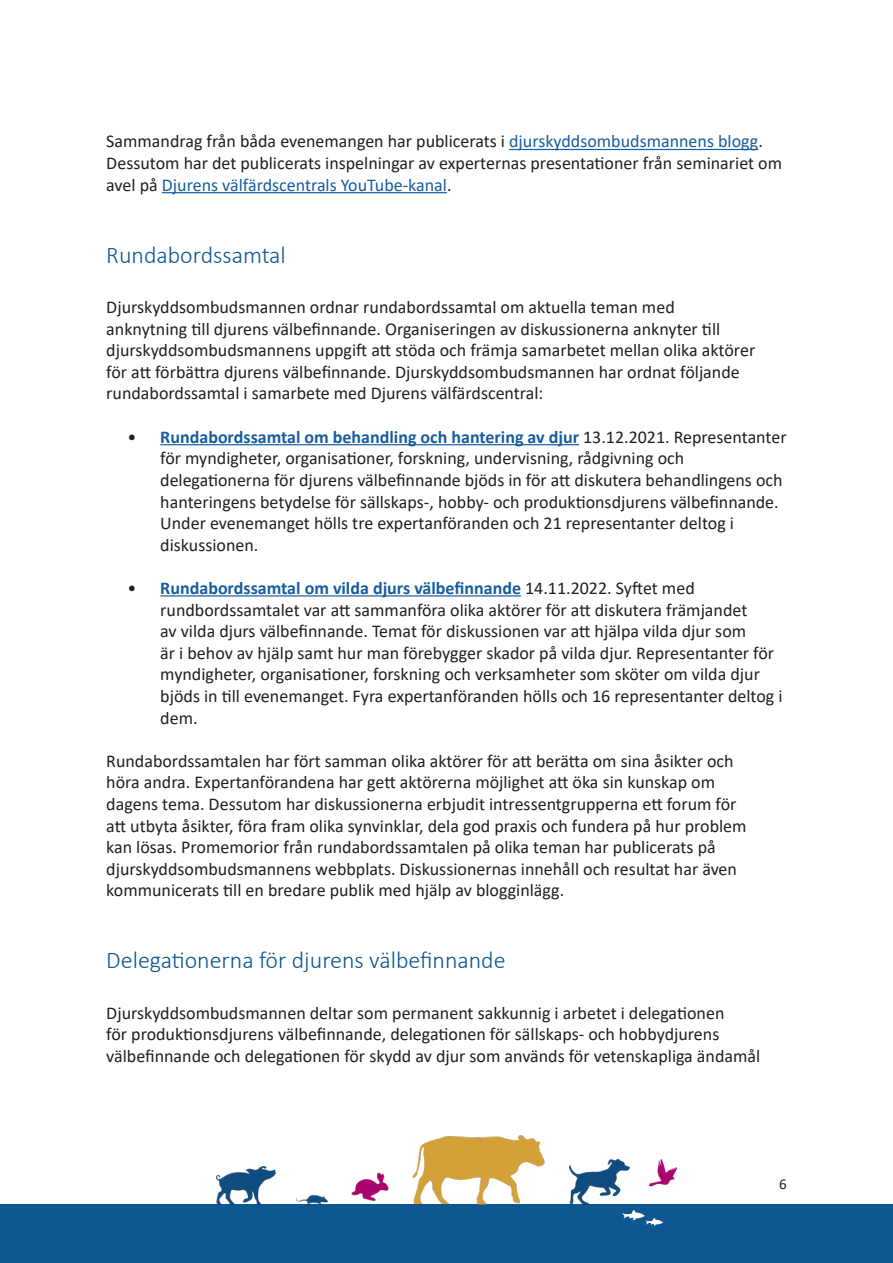
<style>
.page{position:relative;width:893px;height:1263px;background:#fff}
.page>*{position:absolute;margin:0;border:0;box-sizing:border-box;transform-origin:0 0}
.otsikko2{font:300 24px "Calibri";color:#0d5891}
.sisennys{font:18px/21.6px "Calibri";color:#231f20}
.sisennys-2{font:700 18px "Calibri";color:#175d9e}
.t1{font:15px "Calibri";color:#231f20}
.s1{color:#175d9e}
.s2{font-weight:400;color:#231f20}
.s3{font-weight:700;color:#175d9e}
</style>
<div class="page">
<div style="left:0;top:1204px;width:893px;height:59px;background:#0d5891"></div>
<img style="left:217px;top:1135px;width:459px;height:90px">
<hr style="left:509px;top:149px;width:249px;height:1px;background:#175d9e">
<hr style="left:162px;top:192px;width:285px;height:1px;background:#175d9e">
<hr style="left:160px;top:444px;width:419px;height:1px;background:#175d9e">
<hr style="left:160px;top:595px;width:361px;height:1px;background:#175d9e">
<p class="sisennys" style="left:106px;top:130px;width:677px">Sammandrag från båda evenemangen har publicerats i <span class="s1">djurskyddsombudsmannens blogg</span>.<br>Dessutom har det publicerats inspelningar av experternas presentationer från seminariet om avel på <span class="s1">Djurens välfärdscentrals YouTube-kanal</span>.</p>
<p class="otsikko2" style="left:106px;top:240px;width:181px">Rundabordssamtal</p>
<p class="sisennys" style="left:106px;top:296px;width:650px">Djurskyddsombudsmannen ordnar rundabordssamtal om aktuella teman med anknytning till djurens välbefinnande. Organiseringen av diskussionerna anknyter till djurskyddsombudsmannens uppgift att stöda och främja samarbetet mellan olika aktörer för att förbättra djurens välbefinnande. Djurskyddsombudsmannen har ordnat följande rundabordssamtal i samarbete med Djurens välfärdscentral:</p>
<p class="sisennys-2" style="left:128px;top:424px;width:661px"><span class="s2">•</span> Rundabordssamtal om behandling och hantering av djur <span class="s2">13.12.2021. Representanter</span></p>
<p class="sisennys" style="left:160px;top:447px;width:624px">för myndigheter, organisationer, forskning, undervisning, rådgivning och delegationerna för djurens välbefinnande bjöds in för att diskutera behandlingens och hanteringens betydelse för sällskaps-, hobby- och produktionsdjurens välbefinnande.</p>
<p class="sisennys" style="left:160px;top:512px;width:575px">Under evenemanget hölls tre expertanföranden och 21 representanter deltog i diskussionen.</p>
<p class="sisennys" style="left:160px;top:577px;width:624px;text-indent:-33px">• <span class="s3">Rundabordssamtal om vilda djurs välbefinnande</span> 14.11.2022. Syftet med rundbordssamtalet var att sammanföra olika aktörer för att diskutera främjandet<br>av vilda djurs välbefinnande. Temat för diskussionen var att hjälpa vilda djur som<br>är i behov av hjälp samt hur man förebygger skador på vilda djur. Representanter för myndigheter, organisationer, forskning och verksamheter som sköter om vilda djur bjöds in till evenemanget. Fyra expertanföranden hölls och 16 representanter deltog i dem.</p>
<p class="sisennys" style="left:106px;top:749px;width:642px">Rundabordssamtalen har fört samman olika aktörer för att berätta om sina åsikter och höra andra. Expertanförandena har gett aktörerna möjlighet att öka sin kunskap om dagens tema. Dessutom har diskussionerna erbjudit intressentgrupperna ett forum för att utbyta åsikter, föra fram olika synvinklar, dela god praxis och fundera på hur problem kan lösas. Promemorior från rundabordssamtalen på olika teman har publicerats på djurskyddsombudsmannens webbplats. Diskussionernas innehåll och resultat har även kommunicerats till en bredare publik med hjälp av blogginlägg.</p>
<p class="otsikko2" style="left:106px;top:945px;width:401px">Delegationerna för djurens välbefinnande</p>
<p class="sisennys" style="left:106px;top:1001px;width:655px">Djurskyddsombudsmannen deltar som permanent sakkunnig i arbetet i delegationen<br>för produktionsdjurens välbefinnande, delegationen för sällskaps- och hobbydjurens välbefinnande och delegationen för skydd av djur som används för vetenskapliga ändamål</p>
<p class="t1" style="left:779px;top:1174px;width:9px">6</p>
</div>
